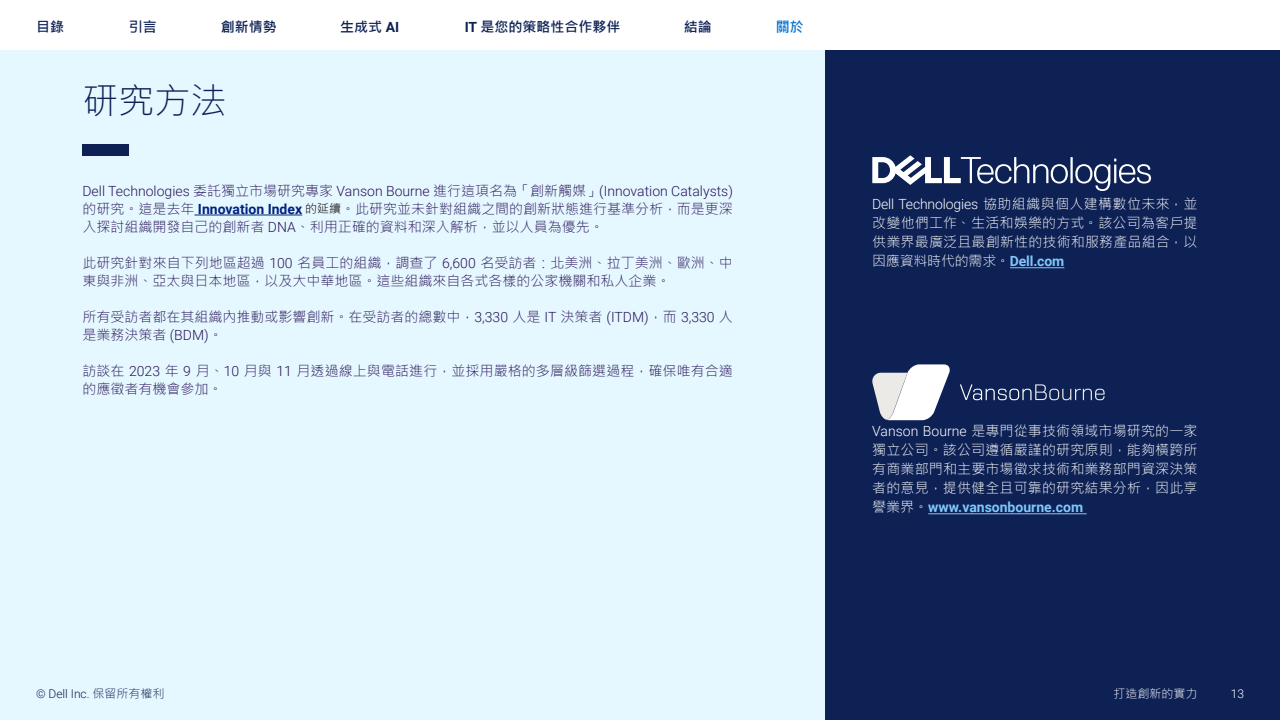
<style>
.page{position:relative;width:1280px;height:720px;background:#fff}
.page>*{position:absolute;margin:0;border:0;box-sizing:border-box;transform-origin:0 0}
.t1{font:300 36px "Microsoft Jheng Hei";color:#0d2155}
.t2{font:300 14px/18px "Microsoft Jheng Hei";color:#2a145a}
.t3{font:300 14px/19px "Microsoft Jheng Hei";letter-spacing:.01em;color:#fff;text-align:justify}
.t4{font:700 14px "Microsoft Jheng Hei";color:#0d2155}
.t5{font:700 14px "Microsoft Jheng Hei";color:#0672cb}
.t6{font:300 12px "Roboto";color:#0d2155}
.t7{font:300 12px "Microsoft Jheng Hei";color:#fff}
.t8{font:300 12px "Roboto";color:#fff}
.s1{font-family:"Roboto"}
.s2{font-family:"Roboto";font-weight:700;color:#00227f}
.s3{font-weight:400;font-size:12px;color:#231f20}
.s4{font-family:"Roboto";font-weight:700;color:#80c7fb}
.s5{font-family:"Microsoft Jheng Hei"}
</style>
<div class="page">
<div style="left:0;top:50px;width:826px;height:670px;background:#e5f8ff"></div>
<div style="left:826px;top:50px;width:454px;height:670px;background:#0d2155"></div>
<hr style="left:1010px;top:267px;width:54px;height:1px;background:#80c7fb">
<hr style="left:928px;top:513px;width:159px;height:1px;background:#80c7fb">
<svg style="left:872px;top:155px;width:279px;height:36px"></svg>
<svg style="left:960px;top:384px;width:145px;height:16px"></svg>
<svg style="left:872px;top:364px;width:78px;height:56px"></svg>
<div style="left:82px;top:144px;width:47px;height:11px;background:#0d2155"></div>
<hr style="left:194px;top:215px;width:108px;height:1px;background:#00227f">
<p class="t4" style="left:36px;top:18px;width:29px">目錄</p>
<p class="t4" style="left:129px;top:18px;width:29px">引言</p>
<p class="t4" style="left:221px;top:18px;width:58px">創新情勢</p>
<p class="t4" style="left:340px;top:18px;width:60px">生成式 <span class="s1">AI</span></p>
<p class="t4" style="left:465px;top:18px;width:157px"><span class="s1">IT</span> 是您的策略性合作夥伴</p>
<p class="t4" style="left:684px;top:18px;width:29px">結論</p>
<p class="t5" style="left:776px;top:18px;width:29px">關於</p>
<p class="t1" style="left:82px;top:78px;width:145px">研究方法</p>
<p class="t2" style="left:82px;top:181px;width:652px;text-align:justify"><span class="s1">Dell Technologies</span> 委託獨立市場研究專家 <span class="s1">Vanson Bourne</span> 進行這項名為「創新觸媒」<span class="s1">(Innovation Catalysts)</span>的研究。這是去年 <span class="s2">Innovation Index</span> <span class="s3">的延續</span>。此研究並未針對組織之間的創新狀態進行基準分析，而是更深入探討組織開發自己的創新者 <span class="s1">DNA</span>、利用正確的資料和深入解析，並以人員為優先。</p>
<p class="t2" style="left:82px;top:253px;width:652px">此研究針對來自下列地區超過 <span class="s1">100</span> 名員工的組織，調查了 <span class="s1">6,600</span> 名受訪者：北美洲、拉丁美洲、歐洲、中東與非洲、亞太與日本地區，以及大中華地區。這些組織來自各式各樣的公家機關和私人企業。</p>
<p class="t2" style="left:82px;top:307px;width:652px">所有受訪者都在其組織內推動或影響創新。在受訪者的總數中，<span class="s1">3,330</span> 人是 <span class="s1">IT</span> 決策者 <span class="s1">(ITDM)</span>，而 <span class="s1">3,330</span> 人是業務決策者 <span class="s1">(BDM)</span>。</p>
<p class="t2" style="left:82px;top:361px;width:652px">訪談在 <span class="s1">2023</span> 年 <span class="s1">9</span> 月、<span class="s1">10</span> 月與 <span class="s1">11</span> 月透過線上與電話進行，並採用嚴格的多層級篩選過程，確保唯有合適的應徵者有機會參加。</p>
<p class="t3" style="left:872px;top:195px;width:327px"><span class="s1">Dell Technologies</span> 協助組織與個人建構數位未來，並改變他們工作、生活和娛樂的方式。該公司為客戶提供業界最廣泛且最創新性的技術和服務產品組合，以因應資料時代的需求。<span class="s4">Dell.com</span></p>
<p class="t3" style="left:872px;top:422px;width:327px"><span class="s1">Vanson Bourne</span> 是專門從事技術領域市場研究的一家獨立公司。該公司遵循嚴謹的研究原則，能夠橫跨所有商業部門和主要市場徵求技術和業務部門資深決策者的意見，提供健全且可靠的研究結果分析，因此享譽業界。<span class="s4">www.vansonbourne.com</span></p>
<p class="t6" style="left:36px;top:685px;width:130px">© Dell Inc. <span class="s5">保留所有權利</span></p>
<p class="t7" style="left:1114px;top:686px;width:85px">打造創新的實力</p>
<p class="t8" style="left:1231px;top:685px;width:15px">13</p>
</div>
